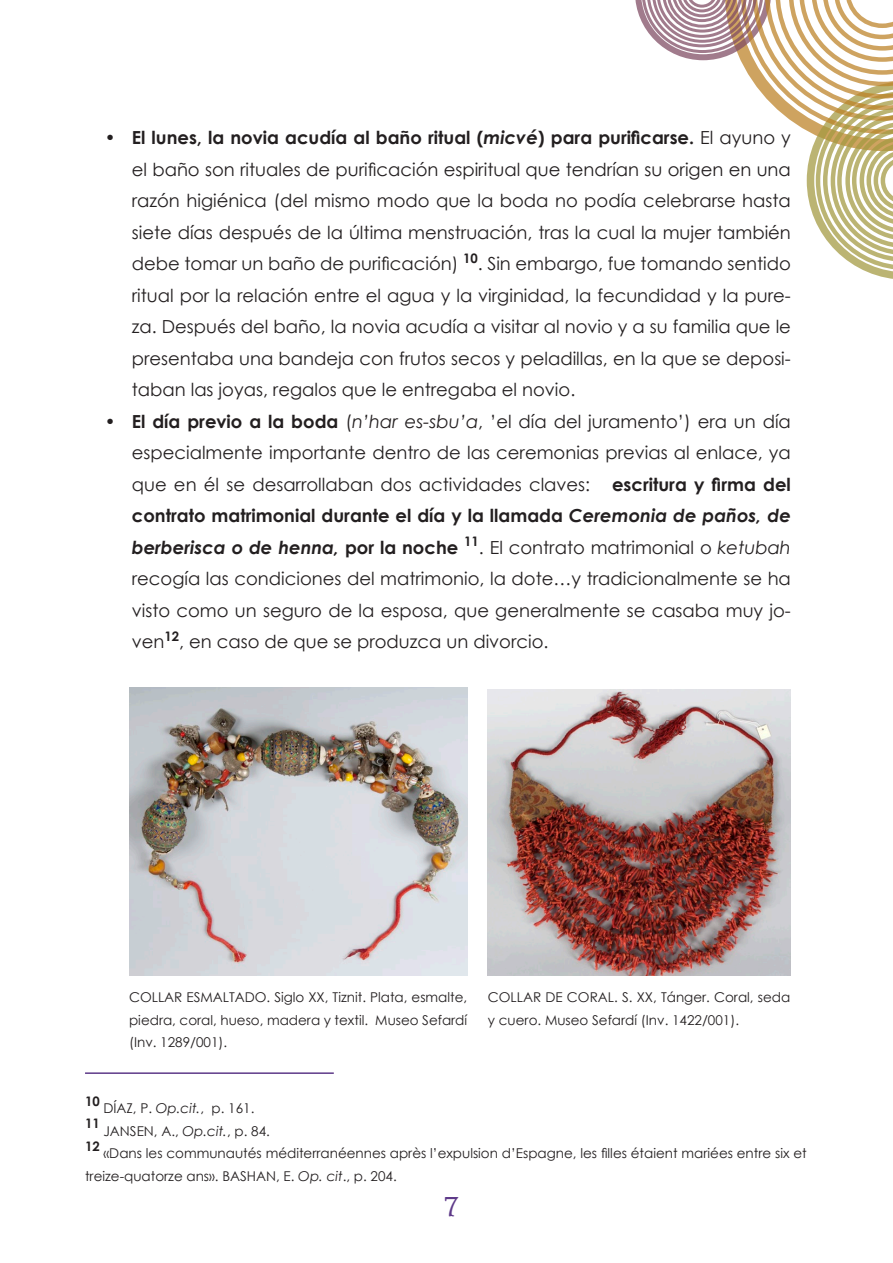
<style>
.page{position:relative;width:893px;height:1263px;background:#fff}
.page>*{position:absolute;margin:0;border:0;box-sizing:border-box;transform-origin:0 0}
.Titulos{font:27px "Poor Richard";color:#5e3a89}
.t1{font:18px/31.5px "Century Gothic";color:#231f20;text-align:justify}
.Notas{font:13.5px/22.5px "Century Gothic";color:#231f20}
.Notas-2{font:700 13.05px "Century Gothic";color:#231f20}
.s1{font-weight:700}
.s2{font-weight:700;font-style:italic}
.s3{font-style:italic}
</style>
<div class="page">
<svg style="left:635px;top:0;width:258px;height:279px"></svg>
<img style="left:129px;top:688px;width:338px;height:287px">
<img style="left:488px;top:690px;width:302px;height:285px">
<hr style="left:85px;top:1072px;width:249px;height:2px;background:#5e3a89">
<p class="t1" style="left:132px;top:122px;width:661px;text-indent:-27px"><span class="s1">• El lunes, la novia acudía al baño ritual (</span><span class="s2">micvé</span><span class="s1">) para purificarse.</span> El ayuno y el baño son rituales de purificación espiritual que tendrían su origen en una razón higiénica (del mismo modo que la boda no podía celebrarse hasta siete días después de la última menstruación, tras la cual la mujer también debe tomar un baño de purificación) <sup>10</sup>. Sin embargo, fue tomando sentido ritual por la relación entre el agua y la virginidad, la fecundidad y la pure&shy;za. Después del baño, la novia acudía a visitar al novio y a su familia que le presentaba una bandeja con frutos secos y peladillas, en la que se deposi&shy;taban las joyas, regalos que le entregaba el novio.</p>
<p class="t1" style="left:132px;top:405px;width:661px;text-indent:-27px"><span class="s1">• El día previo a la boda</span> (<span class="s3">n’har es-sbu’a</span>, ’el día del juramento’) era un día especialmente importante dentro de las ceremonias previas al enlace, ya que en él se desarrollaban dos actividades claves: <span class="s1">escritura y firma del contrato matrimonial durante el día y la llamada</span> <span class="s2">Ceremonia de paños, de berberisca o de henna,</span> <span class="s1">por la noche</span> <sup>11</sup>. El contrato matrimonial o <span class="s3">ketubah </span>recogía las condiciones del matrimonio, la dote…y tradicionalmente se ha visto como un seguro de la esposa, que generalmente se casaba muy jo&shy;ven<sup>12</sup>, en caso de que se produzca un divorcio.</p>
<p class="Notas" style="left:129px;top:986px;width:340px;text-align:justify">COLLAR ESMALTADO. Siglo XX, Tiznit. Plata, esmalte, piedra, coral, hueso, madera y textil. Museo Sefardí (Inv. 1289/001).</p>
<p class="Notas" style="left:488px;top:986px;width:304px">COLLAR DE CORAL. S. XX, Tánger. Coral, seda y cuero. Museo Sefardí (Inv. 1422/001).</p>
<p class="Notas-2" style="left:85px;top:1091px;width:16px">10</p>
<p class="Notas" style="left:103px;top:1097px;width:153px">DÍAZ, P. <span class="s3">Op.cit.</span>, p. 161.</p>
<p class="Notas-2" style="left:85px;top:1114px;width:16px">11</p>
<p class="Notas" style="left:103px;top:1119px;width:168px">JANSEN, A., <span class="s3">Op.cit.</span>, p. 84.</p>
<p class="Notas-2" style="left:85px;top:1136px;width:16px">12</p>
<p class="Notas" style="left:85px;top:1142px;width:723px;text-indent:19px">«Dans les communautés méditerranéennes après l’expulsion d’Espagne, les filles étaient mariées entre six et treize-quatorze ans». BASHAN, E. <span class="s3">Op. cit</span>., p. 204.</p>
<p class="Titulos" style="left:445px;top:1191px;width:15px">7</p>
</div>
